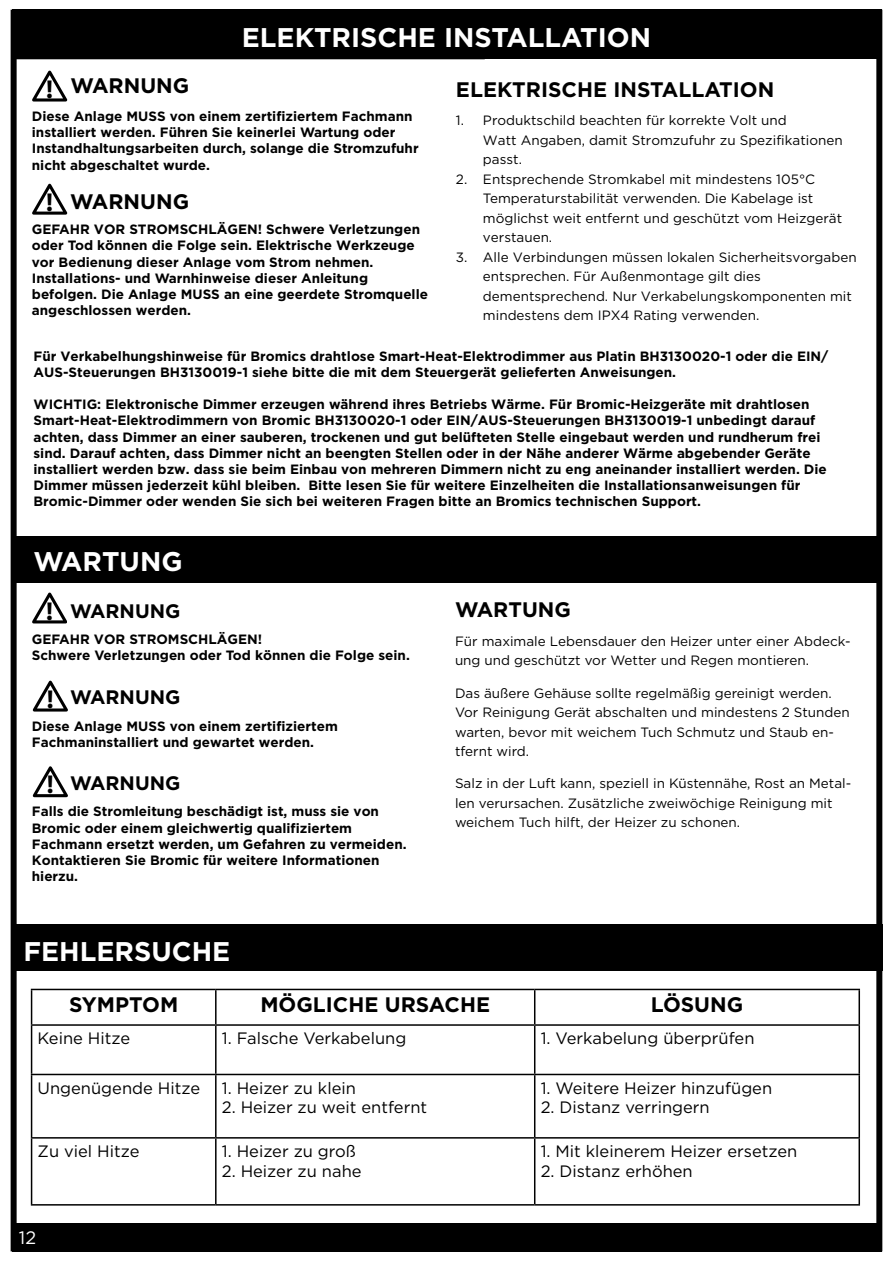
<style>
.page{position:relative;width:893px;height:1263px;background:#fff}
.page>*{position:absolute;margin:0;border:0;box-sizing:border-box;transform-origin:0 0}
.t1{font:700 27px "Gotham";color:#fff}
.t2{font:700 25.95px "Myriad";color:#000}
.t3{font:700 21px "Gotham";color:#000}
.t4{font:700 19.5px "Gotham";color:#000}
.t5{font:18px "Gotham";color:#fff}
.t6{font:16.5px "Gotham";color:#000}
.t7{font:700 13.5px/16.2px "Gotham";color:#000}
.t8{font:13.5px/19.5px "Gotham";color:#000}
</style>
<div class="page">
<div style="left:12px;top:1223px;width:870px;height:29px;background:#000"></div>
<div style="left:12px;top:9px;width:870px;height:50px;background:#000"></div>
<div style="left:11px;top:10px;width:871px;height:1241px;border:6px solid #000"></div>
<hr style="left:12px;top:56px;width:473px;height:3px;background:#000">
<svg style="left:33px;top:70px;width:35px;height:32px"></svg>
<svg style="left:32px;top:183px;width:36px;height:32px"></svg>
<svg style="left:32px;top:592px;width:35px;height:32px"></svg>
<div style="left:14px;top:536px;width:867px;height:47px;background:#000"></div>
<svg style="left:33px;top:680px;width:35px;height:32px"></svg>
<svg style="left:33px;top:766px;width:35px;height:32px"></svg>
<hr style="left:31px;top:989px;width:185px;height:1px;background:#000">
<hr style="left:31px;top:990px;width:1px;height:34px;background:#000">
<hr style="left:216px;top:989px;width:319px;height:1px;background:#000">
<hr style="left:215px;top:990px;width:2px;height:34px;background:#000">
<hr style="left:535px;top:989px;width:325px;height:1px;background:#000">
<hr style="left:534px;top:990px;width:1px;height:34px;background:#000">
<hr style="left:858px;top:990px;width:2px;height:34px;background:#000">
<hr style="left:31px;top:1024px;width:185px;height:2px;background:#000">
<hr style="left:31px;top:1026px;width:1px;height:48px;background:#000">
<hr style="left:216px;top:1024px;width:319px;height:2px;background:#000">
<hr style="left:215px;top:1026px;width:2px;height:48px;background:#000">
<hr style="left:535px;top:1024px;width:325px;height:2px;background:#000">
<hr style="left:534px;top:1026px;width:1px;height:48px;background:#000">
<hr style="left:858px;top:1026px;width:2px;height:48px;background:#000">
<hr style="left:31px;top:1074px;width:185px;height:1px;background:#000">
<hr style="left:31px;top:1075px;width:1px;height:62px;background:#000">
<hr style="left:216px;top:1074px;width:319px;height:1px;background:#000">
<hr style="left:215px;top:1075px;width:2px;height:62px;background:#000">
<hr style="left:535px;top:1074px;width:325px;height:1px;background:#000">
<hr style="left:534px;top:1075px;width:1px;height:62px;background:#000">
<hr style="left:858px;top:1075px;width:2px;height:62px;background:#000">
<hr style="left:31px;top:1137px;width:185px;height:1px;background:#000">
<hr style="left:31px;top:1138px;width:1px;height:66px;background:#000">
<hr style="left:216px;top:1137px;width:319px;height:1px;background:#000">
<hr style="left:215px;top:1138px;width:2px;height:66px;background:#000">
<hr style="left:535px;top:1137px;width:325px;height:1px;background:#000">
<hr style="left:534px;top:1138px;width:1px;height:66px;background:#000">
<hr style="left:858px;top:1138px;width:2px;height:66px;background:#000">
<hr style="left:31px;top:1204px;width:185px;height:1px;background:#000">
<hr style="left:216px;top:1204px;width:319px;height:1px;background:#000">
<hr style="left:535px;top:1204px;width:325px;height:1px;background:#000">
<div style="left:15px;top:924px;width:867px;height:47px;background:#000"></div>
<h1 class="t1" style="left:242px;top:23px;width:411px">ELEKTRISCHE INSTALLATION</h1>
<h3 class="t3" style="left:70px;top:75px;width:120px">WARNUNG</h3>
<h2 class="t2" style="left:46px;top:74px;width:8px">!</h2>
<p class="t7" style="left:32px;top:108px;width:388px">Diese Anlage MUSS von einem zertifiziertem Fachmann installiert werden. Führen Sie keinerlei Wartung oder Instandhaltungsarbeiten durch, solange die Stromzufuhr nicht abgeschaltet wurde.</p>
<p class="t8" style="left:483px;top:111px;width:361px;text-indent:-27px">1. Produktschild beachten für korrekte Volt und<br>Watt Angaben, damit Stromzufuhr zu Spezifikationen passt.</p>
<p class="t8" style="left:483px;top:170px;width:361px;text-indent:-27px">2. Entsprechende Stromkabel mit mindestens 105°C Temperaturstabilität verwenden. Die Kabelage ist möglichst weit entfernt und geschützt vom Heizgerät verstauen.</p>
<p class="t8" style="left:483px;top:248px;width:375px;text-indent:-27px">3. Alle Verbindungen müssen lokalen Sicherheitsvorgaben entsprechen. Für Außenmontage gilt dies dementsprechend. Nur Verkabelungskomponenten mit mindestens dem IPX4 Rating verwenden.</p>
<h3 class="t3" style="left:456px;top:79px;width:320px">ELEKTRISCHE INSTALLATION</h3>
<h2 class="t2" style="left:46px;top:187px;width:8px">!</h2>
<h3 class="t3" style="left:70px;top:190px;width:120px">WARNUNG</h3>
<p class="t7" style="left:32px;top:221px;width:398px">GEFAHR VOR STROMSCHLÄGEN! Schwere Verletzungen oder Tod können die Folge sein. Elektrische Werkzeuge vor Bedienung dieser Anlage vom Strom nehmen.<br>Installations- und Warnhinweise dieser Anleitung befolgen. Die Anlage MUSS an eine geerdete Stromquelle angeschlossen werden.</p>
<p class="t7" style="left:34px;top:348px;width:796px">Für Verkabelhungshinweise für Bromics drahtlose Smart-Heat-Elektrodimmer aus Platin BH3130020-1 oder die EIN/<br>AUS-Steuerungen BH3130019-1 siehe bitte die mit dem Steuergerät gelieferten Anweisungen.</p>
<p class="t7" style="left:34px;top:397px;width:795px">WICHTIG: Elektronische Dimmer erzeugen während ihres Betriebs Wärme. Für Bromic-Heizgeräte mit drahtlosen Smart-Heat-Elektrodimmern von Bromic BH3130020-1 oder EIN/AUS-Steuerungen BH3130019-1 unbedingt darauf achten, dass Dimmer an einer sauberen, trockenen und gut belüfteten Stelle eingebaut werden und rundherum frei sind. Darauf achten, dass Dimmer nicht an beengten Stellen oder in der Nähe anderer Wärme abgebender Geräte installiert werden bzw. dass sie beim Einbau von mehreren Dimmern nicht zu eng aneinander installiert werden. Die Dimmer müssen jederzeit kühl bleiben. Bitte lesen Sie für weitere Einzelheiten die Installationsanweisungen für Bromic-Dimmer oder wenden Sie sich bei weiteren Fragen bitte an Bromics technischen Support.</p>
<h1 class="t1" style="left:33px;top:547px;width:151px">WARTUNG</h1>
<h2 class="t2" style="left:46px;top:595px;width:8px">!</h2>
<h3 class="t4" style="left:70px;top:600px;width:112px">WARNUNG</h3>
<p class="t7" style="left:32px;top:631px;width:379px">GEFAHR VOR STROMSCHLÄGEN!<br>Schwere Verletzungen oder Tod können die Folge sein.</p>
<h3 class="t4" style="left:70px;top:687px;width:112px">WARNUNG</h3>
<p class="t7" style="left:32px;top:718px;width:308px">Diese Anlage MUSS von einem zertifiziertem<br>Fachmaninstalliert und gewartet werden.</p>
<h2 class="t2" style="left:47px;top:684px;width:8px">!</h2>
<h3 class="t4" style="left:70px;top:772px;width:112px">WARNUNG</h3>
<p class="t7" style="left:32px;top:803px;width:376px">Falls die Stromleitung beschädigt ist, muss sie von Bromic oder einem gleichwertig qualifiziertem Fachmann ersetzt werden, um Gefahren zu vermeiden.<br>Kontaktieren Sie Bromic für weitere Informationen hierzu.</p>
<h2 class="t2" style="left:47px;top:769px;width:8px">!</h2>
<h1 class="t1" style="left:24px;top:937px;width:208px">FEHLERSUCHE</h1>
<h3 class="t3" style="left:455px;top:599px;width:117px">WARTUNG</h3>
<p class="t8" style="left:455px;top:632px;width:397px">Für maximale Lebensdauer den Heizer unter einer Abdeck&shy;ung und geschützt vor Wetter und Regen montieren.</p>
<p class="t8" style="left:455px;top:683px;width:396px">Das äußere Gehäuse sollte regelmäßig gereinigt werden.<br>Vor Reinigung Gerät abschalten und mindestens 2 Stunden warten, bevor mit weichem Tuch Schmutz und Staub en&shy;tfernt wird.</p>
<p class="t8" style="left:455px;top:774px;width:398px">Salz in der Luft kann, speziell in Küstennähe, Rost an Metal&shy;len verursachen. Zusätzliche zweiwöchige Reinigung mit weichem Tuch hilft, der Heizer zu schonen.</p>
<h3 class="t3" style="left:69px;top:993px;width:111px">SYMPTOM</h3>
<h3 class="t3" style="left:260px;top:993px;width:231px">MÖGLICHE URSACHE</h3>
<h3 class="t3" style="left:651px;top:993px;width:94px">LÖSUNG</h3>
<p class="t6" style="left:38px;top:1030px;width:94px">Keine Hitze</p>
<p class="t6" style="left:222px;top:1030px;width:186px">1. Falsche Verkabelung</p>
<p class="t6" style="left:541px;top:1030px;width:215px">1. Verkabelung überprüfen</p>
<p class="t6" style="left:38px;top:1080px;width:164px">Ungenügende Hitze</p>
<p class="t6" style="left:222px;top:1080px;width:136px">1. Heizer zu klein</p>
<p class="t6" style="left:222px;top:1099px;width:207px">2. Heizer zu weit entfernt</p>
<p class="t6" style="left:541px;top:1080px;width:233px">1. Weitere Heizer hinzufügen</p>
<p class="t6" style="left:541px;top:1099px;width:171px">2. Distanz verringern</p>
<p class="t6" style="left:38px;top:1143px;width:103px">Zu viel Hitze</p>
<p class="t6" style="left:222px;top:1143px;width:136px">1. Heizer zu groß</p>
<p class="t6" style="left:222px;top:1163px;width:141px">2. Heizer zu nahe</p>
<h3 class="t5" style="left:19px;top:1228px;width:19px">12</h3>
<p class="t6" style="left:541px;top:1143px;width:258px">1. Mit kleinerem Heizer ersetzen</p>
<p class="t6" style="left:541px;top:1163px;width:154px">2. Distanz erhöhen</p>
</div>
